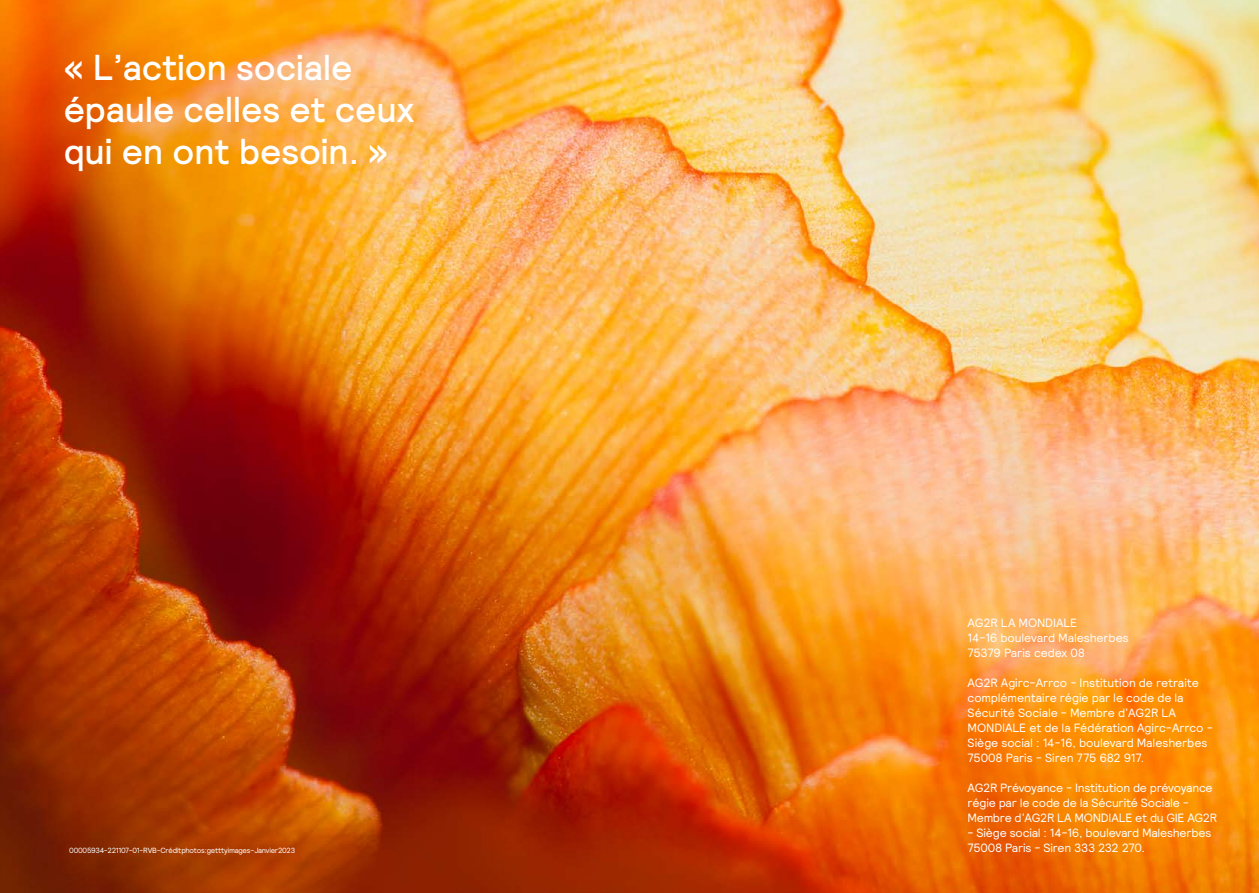
<style>
.page{position:relative;width:1259px;height:893px;background:#fff}
.page>*{position:absolute;margin:0;border:0;box-sizing:border-box;transform-origin:0 0}
.t1{font:500 36px/42px "Relative";letter-spacing:-.005em;color:#fff}
.t2{font:12px/15px "Relative";letter-spacing:-.015em;color:#fff}
.t3{font:7.5px "Relative";letter-spacing:-.035em;color:#fff}
</style>
<div class="page">
<img style="left:0;top:0;width:1259px;height:893px">
<h1 class="t1" style="left:64px;top:45px;width:352px">« L’action sociale épaule celles et ceux qui en ont besoin. »</h1>
<p class="t3" style="left:69px;top:845px;width:227px">00005934-221107-01-RVB - Crédit photos : gettty images - Janvier 2023</p>
<p class="t2" style="left:967px;top:615px;width:163px">AG2R LA MONDIALE<br>14-16 boulevard Malesherbes<br>75379 Paris cedex 08</p>
<p class="t2" style="left:967px;top:675px;width:247px">AG2R Agirc-Arrco - Institution de retraite complémentaire régie par le code de la Sécurité Sociale - Membre d’AG2R LA MONDIALE et de la Fédération Agirc-Arrco - Siège social : 14-16, boulevard Malesherbes 75008 Paris - Siren 775 682 917.</p>
<p class="t2" style="left:967px;top:780px;width:251px">AG2R Prévoyance - Institution de prévoyance régie par le code de la Sécurité Sociale -<br>Membre d’AG2R LA MONDIALE et du GIE AG2R</p>
<p class="t2" style="left:967px;top:825px;width:245px">- Siège social : 14-16, boulevard Malesherbes<br>75008 Paris - Siren 333 232 270.</p>
</div>
